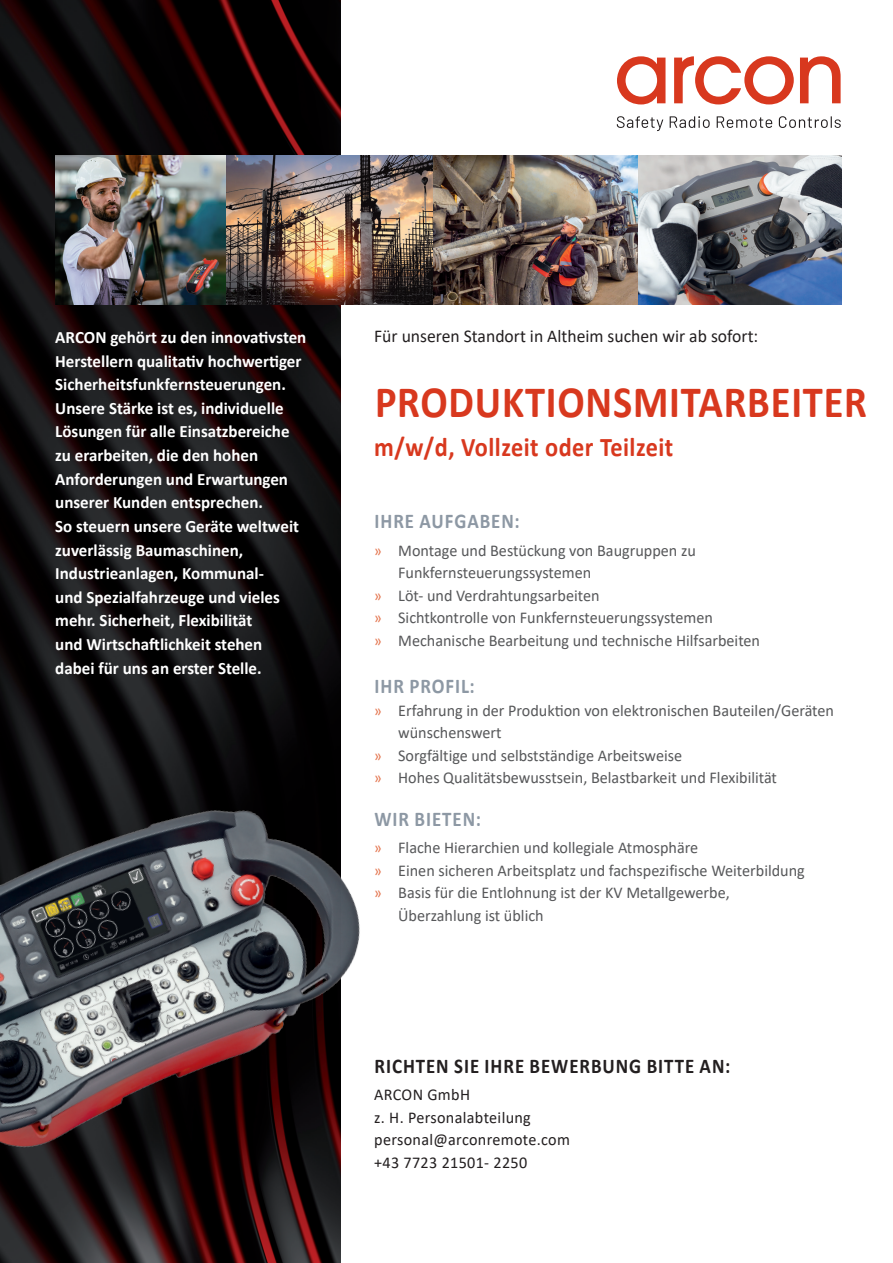
<style>
.page{position:relative;width:893px;height:1263px;background:#fff}
.page>*{position:absolute;margin:0;border:0;box-sizing:border-box;transform-origin:0 0}
.t1{font:700 45px "Calibri";letter-spacing:.02em;color:#d8381e;scale:.9 1}
.t2{font:700 27px "Calibri";letter-spacing:.02em;color:#d8381e;scale:.9 1}
.t3{font:700 21px "Calibri";letter-spacing:.05em;color:#8d98a4;scale:.9 1}
.t4{font:700 21px "Calibri";letter-spacing:.05em;color:#231f20;scale:.9 1}
.t5{font:18px "Calibri";color:#231f20}
.t6{font:700 17.4px/23.5px "Calibri";color:#fff}
.t7{font:16.5px "Calibri";color:#57585a}
.t8{font:16.5px/22.6px "Calibri";letter-spacing:.02em;color:#231f20}
.s1{color:#e4754f}
</style>
<div class="page">
<img style="left:0;top:0;width:340px;height:1263px">
<img style="left:55px;top:155px;width:787px;height:149px">
<svg style="left:617px;top:56px;width:224px;height:48px"></svg>
<svg style="left:617px;top:116px;width:224px;height:15px"></svg>
<img style="left:0;top:739px;width:360px;height:493px">
<p class="t6" style="left:55px;top:325px;width:253px">ARCON gehört zu den innovativsten</p>
<p class="t5" style="left:374px;top:324px;width:386px">Für unseren Standort in Altheim suchen wir ab sofort:</p>
<p class="t6" style="left:55px;top:349px;width:248px">Herstellern qualitativ hochwertiger<br>Sicherheitsfunkfernsteuerungen.<br>Unsere Stärke ist es, individuelle<br>Lösungen für alle Einsatzbereiche zu erarbeiten, die den hohen<br>Anforderungen und Erwartungen unserer Kunden entsprechen.<br>So steuern unsere Geräte weltweit zuverlässig Baumaschinen,<br>Industrieanlagen, Kommunal-<br>und Spezialfahrzeuge und vieles mehr. Sicherheit, Flexibilität<br>und Wirtschaftlichkeit stehen dabei für uns an erster Stelle.</p>
<h1 class="t1" style="left:375px;top:370px;width:548px">PRODUKTIONSMITARBEITER</h1>
<h2 class="t2" style="left:374px;top:428px;width:334px">m/w/d, Vollzeit oder Teilzeit</h2>
<p class="t3" style="left:375px;top:507px;width:163px">IHRE AUFGABEN:</p>
<p class="t7" style="left:374px;top:539px;width:323px"><span class="s1">»</span> Montage und Bestückung von Baugruppen zu</p>
<p class="t7" style="left:398px;top:561px;width:195px">Funkfernsteuerungssystemen</p>
<p class="t7" style="left:374px;top:584px;width:227px"><span class="s1">»</span> Löt- und Verdrahtungsarbeiten</p>
<p class="t7" style="left:374px;top:606px;width:340px"><span class="s1">»</span> Sichtkontrolle von Funkfernsteuerungssystemen</p>
<p class="t7" style="left:374px;top:629px;width:387px"><span class="s1">»</span> Mechanische Bearbeitung und technische Hilfsarbeiten</p>
<p class="t3" style="left:375px;top:671px;width:113px">IHR PROFIL:</p>
<p class="t7" style="left:374px;top:699px;width:461px"><span class="s1">»</span> Erfahrung in der Produktion von elektronischen Bauteilen/Geräten</p>
<p class="t7" style="left:398px;top:721px;width:105px">wünschenswert</p>
<p class="t7" style="left:374px;top:744px;width:309px"><span class="s1">»</span> Sorgfältige und selbstständige Arbeitsweise</p>
<p class="t7" style="left:374px;top:766px;width:404px"><span class="s1">»</span> Hohes Qualitätsbewusstsein, Belastbarkeit und Flexibilität</p>
<p class="t3" style="left:375px;top:804px;width:120px">WIR BIETEN:</p>
<p class="t7" style="left:374px;top:836px;width:326px"><span class="s1">»</span> Flache Hierarchien und kollegiale Atmosphäre</p>
<p class="t7" style="left:374px;top:859px;width:432px"><span class="s1">»</span> Einen sicheren Arbeitsplatz und fachspezifische Weiterbildung</p>
<p class="t7" style="left:374px;top:881px;width:357px"><span class="s1">»</span> Basis für die Entlohnung ist der KV Metallgewerbe,</p>
<p class="t7" style="left:398px;top:904px;width:147px">Überzahlung ist üblich</p>
<p class="t4" style="left:375px;top:1051px;width:397px">RICHTEN SIE IHRE BEWERBUNG BITTE AN:</p>
<p class="t8" style="left:374px;top:1083px;width:197px">ARCON GmbH<br>z. H. Personalabteilung personal@arconremote.com +43 7723 21501- 2250</p>
</div>
